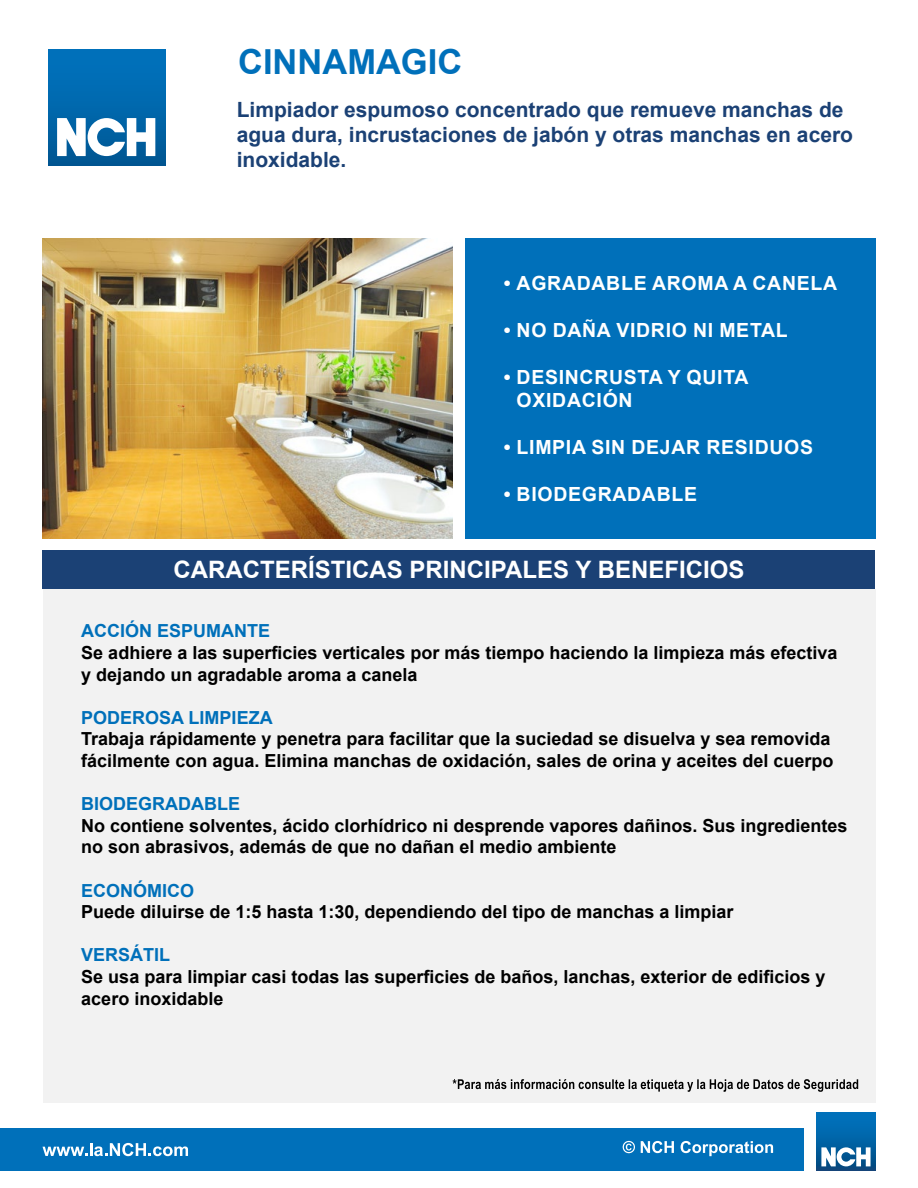
<style>
.page{position:relative;width:918px;height:1188px;background:#fff}
.page>*{position:absolute;margin:0;border:0;box-sizing:border-box;transform-origin:0 0}
.t1{font:700 34.5px "Arial";color:#0070ba}
.t2{font:700 24px "Arial";color:#fff}
.t3{font:700 21px/25.2px "Arial";color:#1b4175}
.t4{font:700 19.5px/23.4px "Arial";letter-spacing:.035em;color:#fff}
.t5{font:700 18px/21.6px "Arial";color:#000}
.t6{font:700 18px "Arial";color:#0070ba}
</style>
<div class="page">
<div style="left:43px;top:550px;width:832px;height:39px;background:#1b4175"></div>
<div style="left:0;top:1128px;width:803px;height:43px;background:#0070ba"></div>
<div style="left:43px;top:589px;width:832px;height:514px;background:#f2f2f2"></div>
<div style="left:465px;top:238px;width:410px;height:301px;background:#0070ba"></div>
<svg style="left:43px;top:1143px;width:145px;height:13px"></svg>
<svg style="left:816px;top:1112px;width:60px;height:59px"></svg>
<div style="left:817px;top:1112px;width:58px;height:59px;background:linear-gradient(to bottom,#0075c2,#084d82)"></div>
<svg style="left:821px;top:1147px;width:50px;height:19px"></svg>
<div style="left:48px;top:49px;width:117px;height:116px;background:linear-gradient(to bottom,#0074c0,#005895)"></div>
<svg style="left:57px;top:118px;width:98px;height:38px"></svg>
<img style="left:43px;top:238px;width:410px;height:301px">
<svg style="left:623px;top:1141px;width:12px;height:12px"></svg>
<svg style="left:641px;top:1141px;width:33px;height:12px"></svg>
<svg style="left:681px;top:1141px;width:92px;height:15px"></svg>
<svg style="left:453px;top:1079px;width:405px;height:13px"></svg>
<h1 class="t1" style="left:238px;top:38px;width:226px">CINNAMAGIC</h1>
<p class="t3" style="left:237px;top:97px;width:618px">Limpiador espumoso concentrado que remueve manchas de agua dura, incrustaciones de jabón y otras manchas en acero inoxidable.</p>
<p class="t4" style="left:504px;top:272px;width:335px">• AGRADABLE AROMA A CANELA</p>
<p class="t4" style="left:504px;top:319px;width:285px">• NO DAÑA VIDRIO NI METAL</p>
<p class="t4" style="left:517px;top:366px;width:233px;text-indent:-13px">• DESINCRUSTA Y QUITA<br>OXIDACIÓN</p>
<p class="t4" style="left:504px;top:436px;width:311px">• LIMPIA SIN DEJAR RESIDUOS</p>
<p class="t4" style="left:504px;top:483px;width:195px">• BIODEGRADABLE</p>
<h2 class="t2" style="left:174px;top:553px;width:572px">CARACTERÍSTICAS PRINCIPALES Y BENEFICIOS</h2>
<p class="t6" style="left:81px;top:618px;width:190px">ACCIÓN ESPUMANTE</p>
<p class="t5" style="left:81px;top:642px;width:758px">Se adhiere a las superficies verticales por más tiempo haciendo la limpieza más efectiva y dejando un agradable aroma a canela</p>
<p class="t6" style="left:81px;top:705px;width:193px">PODEROSA LIMPIEZA</p>
<p class="t5" style="left:81px;top:729px;width:754px">Trabaja rápidamente y penetra para facilitar que la suciedad se disuelva y sea removida fácilmente con agua. Elimina manchas de oxidación, sales de orina y aceites del cuerpo</p>
<p class="t6" style="left:81px;top:791px;width:160px">BIODEGRADABLE</p>
<p class="t5" style="left:81px;top:815px;width:768px">No contiene solventes, ácido clorhídrico ni desprende vapores dañinos. Sus ingredientes no son abrasivos, además de que no dañan el medio ambiente</p>
<p class="t6" style="left:81px;top:878px;width:115px">ECONÓMICO</p>
<p class="t5" style="left:81px;top:901px;width:654px">Puede diluirse de 1:5 hasta 1:30, dependiendo del tipo de manchas a limpiar</p>
<p class="t6" style="left:81px;top:942px;width:91px">VERSÁTIL</p>
<p class="t5" style="left:81px;top:966px;width:746px">Se usa para limpiar casi todas las superficies de baños, lanchas, exterior de edificios y acero inoxidable</p>
</div>
